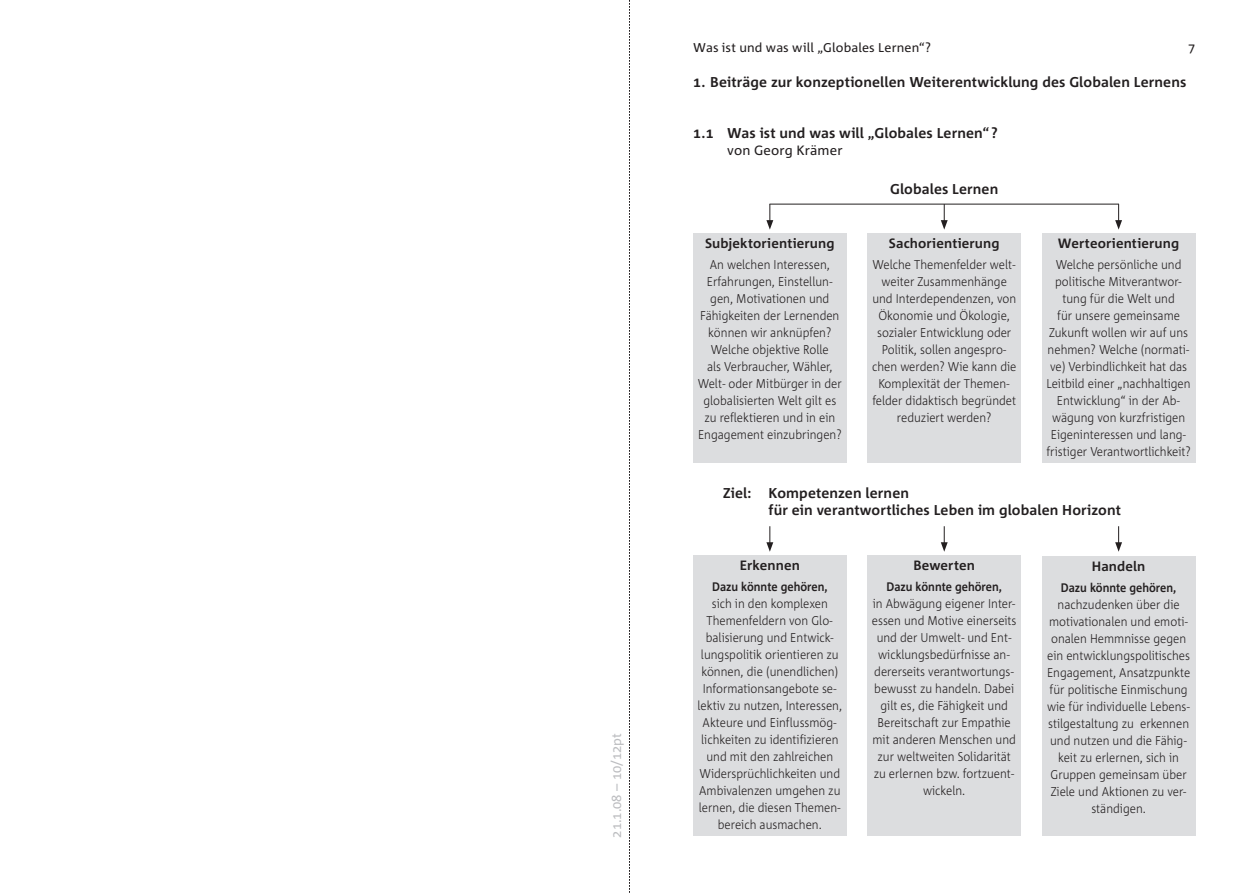
<style>
.page{position:relative;width:1259px;height:893px;background:#fff}
.page>*{position:absolute;margin:0;border:0;box-sizing:border-box;transform-origin:0 0}
.t1{font:700 14.25px/17px "Corpid";letter-spacing:.005em;color:#231f20}
.t2{font:700 13.5px "Corpid";letter-spacing:.01em;color:#231f20}
.t3{font:13.5px "Corpid";letter-spacing:.01em;color:#231f20}
.t4{font:13.2px "Corpid";color:#bcbdc0}
.t5{font:300 12.75px/17px "Corpid";color:#231f20;text-align:center;scale:.9 1}
.t6{font:12.75px "Corpid";letter-spacing:.01em;color:#231f20}
.t7{font:700 12.3px "Corpid";color:#231f20;scale:.9 1}
</style>
<div class="page">
<div style="left:693px;top:233px;width:153px;height:229px;background:#dcdddf"></div>
<div style="left:867px;top:233px;width:153px;height:229px;background:#dcdddf"></div>
<div style="left:1042px;top:233px;width:153px;height:229px;background:#dcdddf"></div>
<div style="left:693px;top:555px;width:153px;height:281px;background:#dcdddf"></div>
<div style="left:867px;top:555px;width:153px;height:281px;background:#dcdddf"></div>
<div style="left:1042px;top:556px;width:153px;height:280px;background:#dcdddf"></div>
<svg style="left:766px;top:205px;width:7px;height:25px"></svg>
<svg style="left:766px;top:526px;width:7px;height:26px"></svg>
<svg style="left:940px;top:526px;width:7px;height:26px"></svg>
<svg style="left:1115px;top:526px;width:7px;height:26px"></svg>
<svg style="left:940px;top:205px;width:7px;height:25px"></svg>
<svg style="left:1115px;top:204px;width:7px;height:26px"></svg>
<hr style="left:769px;top:204px;width:350px;height:1px;background:#231f20">
<svg style="left:629px;top:0;width:1px;height:893px"></svg>
<p class="t4" style="left:609px;top:838px;width:106px;rotate:-90deg">21.1.08 – 10/12pt</p>
<p class="t6" style="left:693px;top:41px;width:239px">Was ist und was will „Globales Lernen“?</p>
<p class="t1" style="left:693px;top:74px;width:494px">1. Beiträge zur konzeptionellen Weiterentwicklung des Globalen Lernens</p>
<p class="t1" style="left:693px;top:125px;width:306px">1.1 Was ist und was will „Globales Lernen“ ?</p>
<p class="t3" style="left:727px;top:143px;width:117px">von Georg Krämer</p>
<p class="t1" style="left:890px;top:181px;width:110px">Globales Lernen</p>
<p class="t2" style="left:705px;top:235px;width:131px">Subjektorientierung</p>
<p class="t5" style="left:698px;top:256px;width:161px">An welchen Interessen,<br>Erfahrungen, Einstellun&shy;gen, Motivationen und<br>Fähigkeiten der Lernenden können wir anknüpfen?<br>Welche objektive Rolle<br>als Verbraucher, Wähler,<br>Welt- oder Mitbürger in der globalisierten Welt gilt es zu reflektieren und in ein<br>Engagement einzubringen?</p>
<p class="t2" style="left:889px;top:235px;width:112px">Sachorientierung</p>
<p class="t5" style="left:872px;top:256px;width:162px">Welche Themenfelder welt&shy;weiter Zusammenhänge und Interdependenzen, von<br>Ökonomie und Ökologie, sozialer Entwicklung oder<br>Politik, sollen angespro&shy;chen werden? Wie kann die<br>Komplexität der Themen&shy;felder didaktisch begründet reduziert werden?</p>
<p class="t2" style="left:1058px;top:235px;width:123px">Werteorientierung</p>
<p class="t5" style="left:1046px;top:256px;width:162px">Welche persönliche und politische Mitverantwor&shy;tung für die Welt und<br>für unsere gemeinsame<br>Zukunft wollen wir auf uns nehmen? Welche (normati&shy;ve) Verbindlichkeit hat das<br>Leitbild einer „nachhaltigen<br>Entwicklung“ in der Ab&shy;wägung von kurzfristigen<br>Eigen-interessen und lang&shy;fristiger Verantwortlichkeit?</p>
<p class="t1" style="left:768px;top:485px;width:354px;text-indent:-46px">Ziel: Kompetenzen lernen<br>für ein verantwortliches Leben im globalen Horizont</p>
<p class="t2" style="left:739px;top:558px;width:62px">Erkennen</p>
<p class="t7" style="left:712px;top:580px;width:130px">Dazu könnte gehören,</p>
<p class="t5" style="left:697px;top:595px;width:162px">sich in den komplexen<br>Themenfeldern von Glo&shy;balisierung und Entwick&shy;lungspolitik orientieren zu können, die (unendlichen)<br>Informationsangebote se&shy;lektiv zu nutzen, Interessen,<br>Akteure und Einflussmög&shy;lichkeiten zu identifizieren und mit den zahlreichen<br>Widersprüchlichkeiten und<br>Ambivalenzen umgehen zu lernen, die diesen Themen&shy;bereich ausmachen.</p>
<p class="t2" style="left:913px;top:558px;width:63px">Bewerten</p>
<p class="t7" style="left:886px;top:580px;width:130px">Dazu könnte gehören,</p>
<p class="t5" style="left:872px;top:595px;width:162px">in Abwägung eigener Inter&shy;essen und Motive einerseits und der Umwelt- und Ent&shy;wicklungsbedürfnisse an&shy;dererseits verantwortungs&shy;bewusst zu handeln. Dabei gilt es, die Fähigkeit und<br>Bereitschaft zur Empathie mit anderen Menschen und zur weltweiten Solidarität zu erlernen bzw. fortzuent&shy;wickeln.</p>
<p class="t2" style="left:1091px;top:559px;width:55px">Handeln</p>
<p class="t7" style="left:1061px;top:581px;width:130px">Dazu könnte gehören,</p>
<p class="t5" style="left:1047px;top:596px;width:161px">nachzudenken über die motivationalen und emoti&shy;onalen Hemmnisse gegen ein entwicklungspolitisches<br>Engagement, Ansatzpunkte für politische Einmischung wie für individuelle Lebens&shy;stilgestaltung zu erkennen und nutzen und die Fähig&shy;keit zu erlernen, sich in<br>Gruppen gemeinsam über<br>Ziele und Aktionen zu ver&shy;ständigen.</p>
</div>
